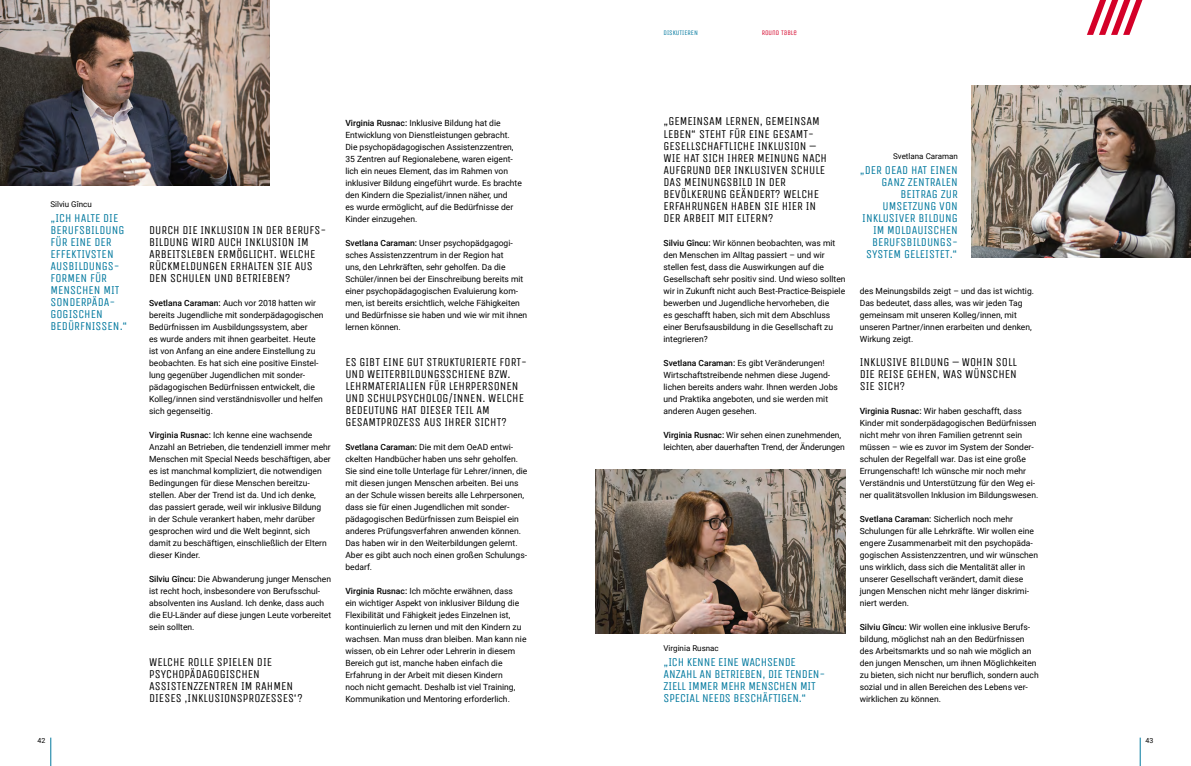
<style>
.page{position:relative;width:1191px;height:766px;background:#fff}
.page>*{position:absolute;margin:0;border:0;box-sizing:border-box;transform-origin:0 0}
.t1{font:12px/12px "Unica One";color:#000}
.t2{font:12px/12px "Unica One";color:#00789e}
.t3{font:8.5px/12px "Roboto";color:#000}
.t4{font:8px "Roboto";color:#000}
.t5{font:7px "Unica One";color:#00789e}
.t6{font:7px "Unica One";color:#d40028}
.t7{font:7px "Roboto";color:#000}
.s1{font-weight:500}
</style>
<div class="page">
<svg style="left:51px;top:737px;width:1px;height:28px"></svg>
<svg style="left:1140px;top:737px;width:1px;height:28px"></svg>
<svg style="left:1087px;top:0;width:56px;height:35px"></svg>
<img style="left:971px;top:85px;width:220px;height:172px">
<img style="left:595px;top:469px;width:250px;height:164px">
<img style="left:0;top:0;width:269px;height:185px">
<p class="t4" style="left:50px;top:198px;width:43px">Silviu Gîncu</p>
<h1 class="t2" style="left:50px;top:211px;width:79px">„ICH HALTE DIE<br>BERUFSBILDUNG<br>FÜR EINE DER<br>EFFEKTIVSTEN<br>AUSBILDUNGS-<br>FORMEN FÜR<br>MENSCHEN MIT<br>SONDERPÄDA-<br>GOGISCHEN<br>BEDÜRFNISSEN.“</h1>
<h1 class="t1" style="left:149px;top:223px;width:179px">DURCH DIE INKLUSION IN DER BERUFS-<br>BILDUNG WIRD AUCH INKLUSION IM<br>ARBEITSLEBEN ERMÖGLICHT. WELCHE<br>RÜCKMELDUNGEN ERHALTEN SIE AUS<br>DEN SCHULEN UND BETRIEBEN?</h1>
<p class="t3" style="left:149px;top:296px;width:176px"><span class="s1">Svetlana Caraman:</span> Auch vor 2018 hatten wir bereits Jugendliche mit sonderpädagogischen Bedürfnissen im Ausbildungssystem, aber<br>es wurde anders mit ihnen gearbeitet. Heute ist von Anfang an eine andere Einstellung zu beobachten. Es hat sich eine positive Einstel&shy;lung gegenüber Jugendlichen mit sonder&shy;pädagogischen Bedürfnissen entwickelt, die Kolleg/innen sind verständnisvoller und helfen sich gegenseitig.</p>
<p class="t3" style="left:149px;top:428px;width:183px"><span class="s1">Virginia Rusnac:</span> Ich kenne eine wachsende Anzahl an Betrieben, die tendenziell immer mehr Menschen mit Special Needs beschäftigen, aber es ist manchmal kompliziert, die notwendigen Bedingungen für diese Menschen bereitzu&shy;stellen. Aber der Trend ist da. Und ich denke, das passiert gerade, weil wir inklusive Bildung<br>in der Schule verankert haben, mehr darüber gesprochen wird und die Welt beginnt, sich damit zu beschäftigen, einschließlich der Eltern dieser Kinder.</p>
<p class="t3" style="left:149px;top:572px;width:183px"><span class="s1">Silviu Gîncu:</span> Die Abwanderung junger Menschen ist recht hoch, insbesondere von Berufsschul&shy;absolventen ins Ausland. Ich denke, dass auch die EU-Länder auf diese jungen Leute vorbereitet sein sollten.</p>
<h1 class="t1" style="left:149px;top:655px;width:155px">WELCHE ROLLE SPIELEN DIE<br>PSYCHOPÄDAGOGISCHEN<br>ASSISTENZZENTREN IM RAHMEN<br>DIESES ‚INKLUSIONSPROZESSES‘?</h1>
<p class="t3" style="left:345px;top:116px;width:178px"><span class="s1">Virginia Rusnac:</span> Inklusive Bildung hat die Entwicklung von Dienstleistungen gebracht.<br>Die psychopädagogischen Assistenzzentren, 35 Zentren auf Regionalebene, waren eigent&shy;lich ein neues Element, das im Rahmen von inklusiver Bildung eingeführt wurde. Es brachte den Kindern die Spezialist/innen näher, und<br>es wurde ermöglicht, auf die Bedürfnisse der Kinder einzugehen.</p>
<p class="t3" style="left:345px;top:236px;width:183px"><span class="s1">Svetlana Caraman:</span> Unser psychopädgagogi&shy;sches Assistenzzentrum in der Region hat<br>uns, den Lehrkräften, sehr geholfen. Da die Schüler/innen bei der Einschreibung bereits mit einer psychopädagogischen Evaluierung kom&shy;men, ist bereits ersichtlich, welche Fähigkeiten und Bedürfnisse sie haben und wie wir mit ihnen lernen können.</p>
<h1 class="t1" style="left:345px;top:355px;width:183px">ES GIBT EINE GUT STRUKTURIERTE FORT-UND WEITERBILDUNGSSCHIENE BZW.<br>LEHRMATERIALIEN FÜR LEHRPERSONEN UND SCHULPSYCHOLOG/INNEN. WELCHE BEDEUTUNG HAT DIESER TEIL AM GESAMTPROZESS AUS IHRER SICHT?</h1>
<p class="t3" style="left:345px;top:440px;width:183px"><span class="s1">Svetlana Caraman:</span> Die mit dem OeAD entwi&shy;ckelten Handbücher haben uns sehr geholfen.<br>Sie sind eine tolle Unterlage für Lehrer/innen, die mit diesen jungen Menschen arbeiten. Bei uns an der Schule wissen bereits alle Lehrpersonen, dass sie für einen Jugendlichen mit sonder&shy;pädagogischen Bedürfnissen zum Beispiel ein anderes Prüfungsverfahren anwenden können.<br>Das haben wir in den Weiterbildungen gelernt.<br>Aber es gibt auch noch einen großen Schulungs&shy;bedarf.</p>
<p class="t3" style="left:345px;top:584px;width:183px"><span class="s1">Virginia Rusnac:</span> Ich möchte erwähnen, dass<br>ein wichtiger Aspekt von inklusiver Bildung die Flexibilität und Fähigkeit jedes Einzelnen ist, kontinuierlich zu lernen und mit den Kindern zu wachsen. Man muss dran bleiben. Man kann nie wissen, ob ein Lehrer oder Lehrerin in diesem Bereich gut ist, manche haben einfach die Erfahrung in der Arbeit mit diesen Kindern<br>noch nicht gemacht. Deshalb ist viel Training, Kommunikation und Mentoring erforderlich.</p>
<p class="t5" style="left:663px;top:28px;width:36px">DISKUTIEREN</p>
<p class="t6" style="left:761px;top:28px;width:37px">ROUND TABLE</p>
<p class="t1" style="left:663px;top:115px;width:165px">„GEMEINSAM LERNEN, GEMEINSAM<br>LEBEN“ STEHT FÜR EINE GESAMT-<br>GESELLSCHAFTLICHE INKLUSION –<br>WIE HAT SICH IHRER MEINUNG NACH<br>AUFGRUND DER INKLUSIVEN SCHULE<br>DAS MEINUNGSBILD IN DER<br>BEVÖLKERUNG GEÄNDERT? WELCHE<br>ERFAHRUNGEN HABEN SIE HIER IN<br>DER ARBEIT MIT ELTERN?</p>
<p class="t3" style="left:663px;top:236px;width:183px"><span class="s1">Silviu Gîncu:</span> Wir können beobachten, was mit den Menschen im Alltag passiert – und wir stellen fest, dass die Auswirkungen auf die Gesellschaft sehr positiv sind. Und wieso sollten wir in Zukunft nicht auch Best-Practice-Beispiele bewerben und Jugendliche hervorheben, die<br>es geschafft haben, sich mit dem Abschluss einer Berufsausbildung in die Gesellschaft zu integrieren?</p>
<p class="t3" style="left:663px;top:356px;width:176px"><span class="s1">Svetlana Caraman:</span> Es gibt Veränderungen!<br>Wirtschaftstreibende nehmen diese Jugend&shy;lichen bereits anders wahr. Ihnen werden Jobs und Praktika angeboten, und sie werden mit anderen Augen gesehen.</p>
<p class="t3" style="left:663px;top:428px;width:183px"><span class="s1">Virginia Rusnac:</span> Wir sehen einen zunehmenden, leichten, aber dauerhaften Trend, der Änderungen</p>
<p class="t4" style="left:663px;top:642px;width:57px">Virginia Rusnac</p>
<h1 class="t2" style="left:663px;top:655px;width:163px">„ICH KENNE EINE WACHSENDE<br>ANZAHL AN BETRIEBEN, DIE TENDEN-<br>ZIELL IMMER MEHR MENSCHEN MIT<br>SPECIAL NEEDS BESCHÄFTIGEN.“</h1>
<p class="t4" style="left:893px;top:150px;width:66px">Svetlana Caraman</p>
<h1 class="t2" style="left:860px;top:163px;width:100px;text-align:right">„DER OEAD HAT EINEN<br>GANZ ZENTRALEN<br>BEITRAG ZUR<br>UMSETZUNG VON<br>INKLUSIVER BILDUNG<br>IM MOLDAUISCHEN<br>BERUFSBILDUNGS-<br>SYSTEM GELEISTET.“</h1>
<p class="t3" style="left:859px;top:284px;width:176px">des Meinungsbilds zeigt – und das ist wichtig.<br>Das bedeutet, dass alles, was wir jeden Tag gemeinsam mit unseren Kolleg/innen, mit unseren Partner/innen erarbeiten und denken, Wirkung zeigt.</p>
<h1 class="t1" style="left:859px;top:355px;width:159px;text-align:justify">INKLUSIVE BILDUNG – WOHIN SOLL DIE REISE GEHEN, WAS WÜNSCHEN SIE SICH?</h1>
<p class="t3" style="left:859px;top:404px;width:180px"><span class="s1">Virginia Rusnac:</span> Wir haben geschafft, dass Kinder mit sonderpädagogischen Bedürfnissen nicht mehr von ihren Familien getrennt sein müssen – wie es zuvor im System der Sonder&shy;schulen der Regelfall war. Das ist eine große Errungenschaft! Ich wünsche mir noch mehr Verständnis und Unterstützung für den Weg ei&shy;ner qualitätsvollen Inklusion im Bildungswesen.</p>
<p class="t3" style="left:859px;top:512px;width:180px"><span class="s1">Svetlana Caraman:</span> Sicherlich noch mehr Schulungen für alle Lehrkräfte. Wir wollen eine engere Zusammenarbeit mit den psychopäda&shy;gogischen Assistenzzentren, und wir wünschen uns wirklich, dass sich die Mentalität aller in unserer Gesellschaft verändert, damit diese jungen Menschen nicht mehr länger diskrimi&shy;niert werden.</p>
<p class="t3" style="left:859px;top:620px;width:180px"><span class="s1">Silviu Gîncu:</span> Wir wollen eine inklusive Berufs&shy;bildung, möglichst nah an den Bedürfnissen des Arbeitsmarkts und so nah wie möglich an den jungen Menschen, um ihnen Möglichkeiten zu bieten, sich nicht nur beruflich, sondern auch sozial und in allen Bereichen des Lebens ver&shy;wirklichen zu können.</p>
<p class="t7" style="left:37px;top:735px;width:9px">42</p>
<p class="t7" style="left:1145px;top:735px;width:9px">43</p>
</div>
